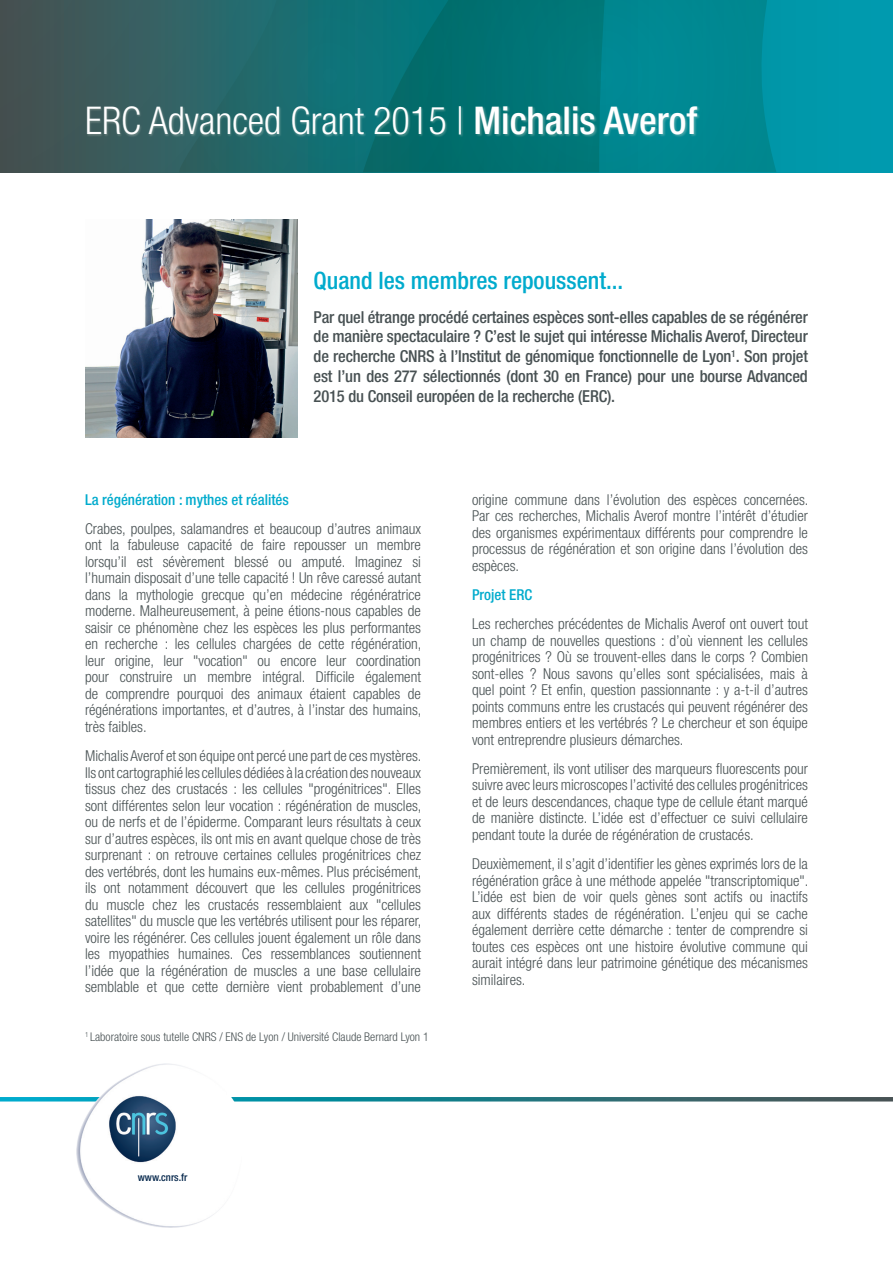
<style>
.page{position:relative;width:893px;height:1263px;background:#fff}
.page>*{position:absolute;margin:0;border:0;box-sizing:border-box;transform-origin:0 0}
.t1{font:300 condensed 38.25px "Helvetica Neue LT Std";color:#fff}
.t2{font:500 condensed 24px "Helvetica Neue LT Std";color:#00abcd}
.t3{font:500 condensed 16.5px/19.8px "Helvetica Neue LT Std";letter-spacing:-.01em;color:#485153;text-align:justify}
.t4{font:300 condensed 15px/16.5px "Helvetica Neue LT Std";color:#485153;text-align:justify}
.t5{font:500 condensed 15px "Helvetica Neue LT Std";color:#00abcd}
.t6{font:300 condensed 12px "Helvetica Neue LT Std";color:#485153}
.t7{font:500 condensed 10.5px "Helvetica Neue LT Std";color:#04264b}
.s1{font-weight:500}
</style>
<div class="page">
<svg style="left:0;top:0;width:893px;height:172px;background:#23737c"></svg>
<svg style="left:178px;top:0;width:185px;height:172px;background:#1e6b6f"></svg>
<svg style="left:363px;top:0;width:413px;height:172px;background:#017c81"></svg>
<div style="left:87px;top:105px;width:613px;height:33px;background:#e7e6d9;opacity:.3"></div>
<img style="left:85px;top:219px;width:213px;height:219px">
<svg style="left:0;top:1097px;width:893px;height:4px;background:#227883"></svg>
<img style="left:77px;top:1063px;width:164px;height:165px">
<h1 class="t1" style="left:85px;top:98px;width:614px">ERC Advanced Grant 2015 | <span class="s1">Michalis Averof</span></h1>
<h2 class="t2" style="left:314px;top:266px;width:311px">Quand les membres repoussent...</h2>
<p class="t3" style="left:314px;top:307px;width:496px">Par quel étrange procédé certaines espèces sont-elles capables de se régénérer de manière spectaculaire ? C’est le sujet qui intéresse Michalis Averof, Directeur de recherche CNRS à l’Institut de génomique fonctionnelle de Lyon<sup>1</sup>. Son projet est l’un des 277 sélectionnés (dont 30 en France) pour une bourse Advanced 2015 du Conseil européen de la recherche (ERC).</p>
<p class="t5" style="left:85px;top:490px;width:205px">La régénération : mythes et réalités</p>
<p class="t4" style="left:85px;top:520px;width:338px">Crabes, poulpes, salamandres et beaucoup d’autres animaux ont la fabuleuse capacité de faire repousser un membre lorsqu’il est sévèrement blessé ou amputé. Imaginez si l’humain disposait d’une telle capacité ! Un rêve caressé autant dans la mythologie grecque qu’en médecine régénératrice moderne. Malheureusement, à peine étions-nous capables de saisir ce phénomène chez les espèces les plus performantes en recherche : les cellules chargées de cette régénération, leur origine, leur "vocation" ou encore leur coordination pour construire un membre intégral. Difficile également de comprendre pourquoi des animaux étaient capables de régénérations importantes, et d’autres, à l’instar des humains, très faibles.</p>
<p class="t4" style="left:85px;top:747px;width:338px">Michalis Averof et son équipe ont percé une part de ces mystères.<br>Ils ont cartographié les cellules dédiées à la création des nouveaux tissus chez des crustacés : les cellules "progénitrices". Elles sont différentes selon leur vocation : régénération de muscles, ou de nerfs et de l’épiderme. Comparant leurs résultats à ceux sur d’autres espèces, ils ont mis en avant quelque chose de très surprenant : on retrouve certaines cellules progénitrices chez des vertébrés, dont les humains eux-mêmes. Plus précisément, ils ont notamment découvert que les cellules progénitrices du muscle chez les crustacés ressemblaient aux "cellules satellites" du muscle que les vertébrés utilisent pour les réparer, voire les régénérer. Ces cellules jouent également un rôle dans les myopathies humaines. Ces ressemblances soutiennent l’idée que la régénération de muscles a une base cellulaire semblable et que cette dernière vient probablement d’une</p>
<p class="t6" style="left:85px;top:1030px;width:345px"><sup>1</sup> Laboratoire sous tutelle CNRS / ENS de Lyon / Université Claude Bernard Lyon 1</p>
<p class="t4" style="left:472px;top:491px;width:338px">origine commune dans l’évolution des espèces concernées.<br>Par ces recherches, Michalis Averof montre l’intérêt d’étudier des organismes expérimentaux différents pour comprendre le processus de régénération et son origine dans l’évolution des espèces.</p>
<p class="t5" style="left:472px;top:586px;width:62px">Projet ERC</p>
<p class="t4" style="left:472px;top:615px;width:337px">Les recherches précédentes de Michalis Averof ont ouvert tout un champ de nouvelles questions : d’où viennent les cellules progénitrices ? Où se trouvent-elles dans le corps ? Combien sont-elles ? Nous savons qu’elles sont spécialisées, mais à quel point ? Et enfin, question passionnante : y a-t-il d’autres points communs entre les crustacés qui peuvent régénérer des membres entiers et les vertébrés ? Le chercheur et son équipe vont entreprendre plusieurs démarches.</p>
<p class="t4" style="left:472px;top:760px;width:337px">Premièrement, ils vont utiliser des marqueurs fluorescents pour suivre avec leurs microscopes l’activité des cellules progénitrices et de leurs descendances, chaque type de cellule étant marqué de manière distincte. L’idée est d’effectuer ce suivi cellulaire pendant toute la durée de régénération de crustacés.</p>
<p class="t4" style="left:472px;top:855px;width:338px">Deuxièmement, il s’agit d’identifier les gènes exprimés lors de la régénération grâce à une méthode appelée "transcriptomique".<br>L’idée est bien de voir quels gènes sont actifs ou inactifs aux différents stades de régénération. L’enjeu qui se cache également derrière cette démarche : tenter de comprendre si toutes ces espèces ont une histoire évolutive commune qui aurait intégré dans leur patrimoine génétique des mécanismes similaires.</p>
<p class="t7" style="left:138px;top:1171px;width:51px">www.cnrs.fr</p>
</div>
